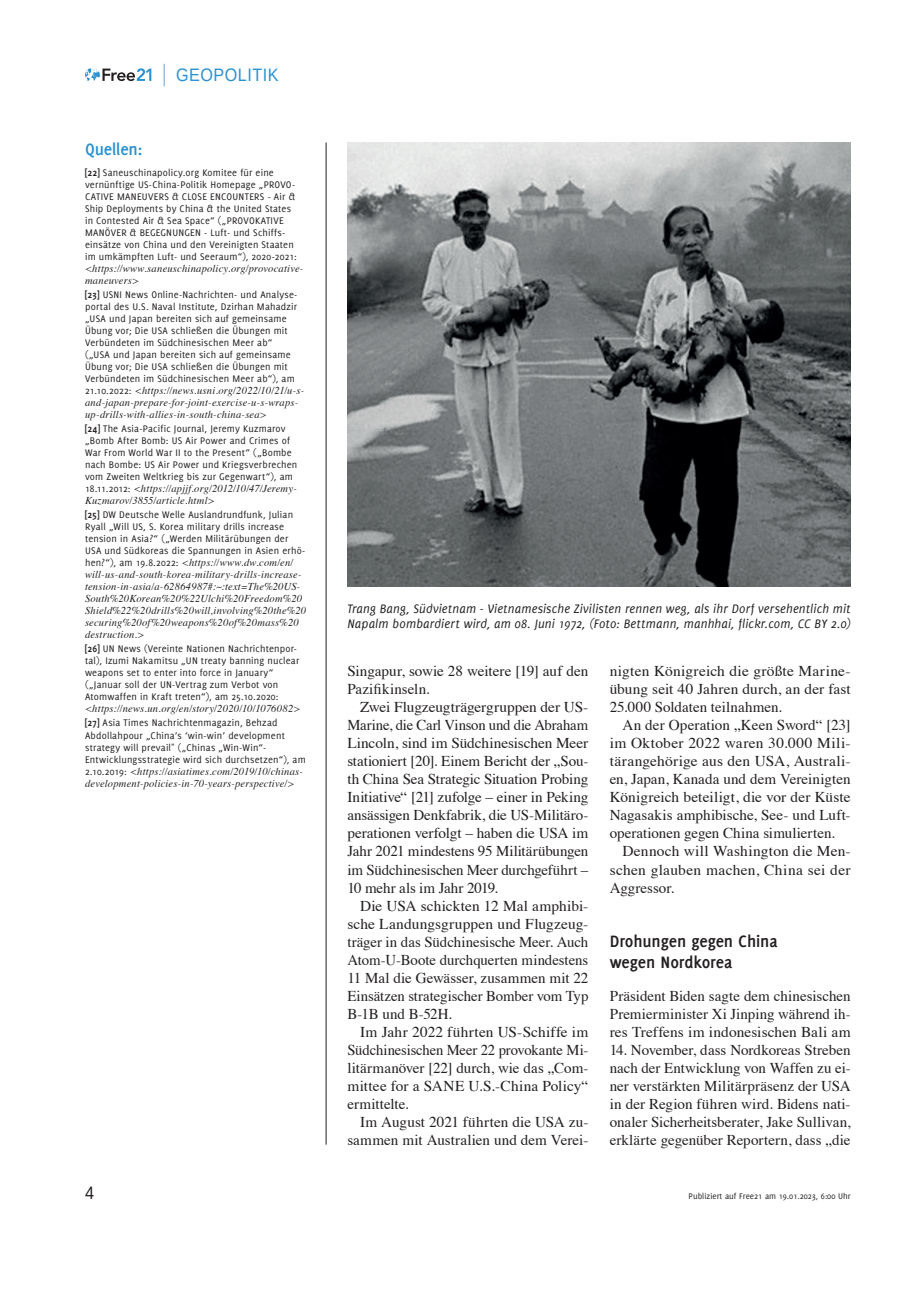
<style>
.page{position:relative;width:906px;height:1289px;background:#fff}
.page>*{position:absolute;margin:0;border:0;box-sizing:border-box;transform-origin:0 0}
.t1{font:700 18px/21px "Delicious";letter-spacing:-.005em;color:#231f20}
.t2{font:18px "Liberation Sans";letter-spacing:.03em;color:#2a92d0;scale:.9 1}
.t3{font:700 18px "Delicious";letter-spacing:-.01em;color:#2a92d0}
.t4{font:18px "Liberation Sans";color:#231f20;scale:.9 1}
.t5{font:15px/18px "Times";color:#231f20;text-align:justify}
.t6{font:italic 13.5px/15px "Delicious";letter-spacing:.01em;color:#231f20}
.t7{font:10.5px/12px "Delicious";letter-spacing:.015em;color:#231f20}
.t8{font:italic 10.5px/12px "Times";letter-spacing:.02em;color:#231f20}
.t9{font:9px "Delicious";color:#231f20}
.s1{font-weight:700}
.s2{font-family:"Delicious";font-style:normal}
</style>
<div class="page">
<svg style="left:85px;top:68px;width:66px;height:13px"></svg>
<hr style="left:163px;top:64px;width:2px;height:22px;background:#9abfe5">
<hr style="left:326px;top:142px;width:1px;height:1002px;background:#231f20">
<img style="left:347px;top:142px;width:503px;height:444px">
<p class="t2" style="left:176px;top:63px;width:115px">GEOPOLITIK</p>
<p class="t3" style="left:85px;top:139px;width:59px">Quellen:</p>
<p class="t7" style="left:85px;top:166px;width:213px"><span class="s1">[22]</span> Saneuschinapolicy.org Komitee für eine vernünftige US-China-Politik Homepage „PROVO-CATIVE MANEUVERS &amp; CLOSE ENCOUNTERS - Air &amp; Ship Deployments by China &amp; the United States in Contested Air &amp; Sea Space“ („PROVOKATIVE MANÖVER &amp; BEGEGNUNGEN - Luft- und Schiffs&shy;einsätze von China und den Vereinigten Staaten im umkämpften Luft- und Seeraum“), 2020-2021:</p>
<p class="t8" style="left:85px;top:261px;width:220px">&lt;https://www.saneuschinapolicy.org/provocative&shy;maneuvers&gt;</p>
<p class="t7" style="left:85px;top:288px;width:214px"><span class="s1">[23]</span> USNI News Online-Nachrichten- und Analyse&shy;portal des U.S. Naval Institute, Dzirhan Mahadzir „USA und Japan bereiten sich auf gemeinsame Übung vor; Die USA schließen die Übungen mit Verbündeten im Südchinesischen Meer ab“ („USA und Japan bereiten sich auf gemeinsame Übung vor; Die USA schließen die Übungen mit Verbündeten im Südchinesischen Meer ab“), am</p>
<p class="t8" style="left:85px;top:383px;width:221px"><span class="s2">21.10.2022:</span> &lt;https://news.usni.org/2022/10/21/u-s&shy;and-japan-prepare-for-joint-exercise-u-s-wraps&shy;up-drills-with-allies-in-south-china-sea&gt;</p>
<p class="t7" style="left:85px;top:422px;width:214px"><span class="s1">[24]</span> The Asia-Pacific Journal, Jeremy Kuzmarov „Bomb After Bomb: US Air Power and Crimes of War From World War II to the Present“ („Bombe nach Bombe: US Air Power und Kriegsverbrechen vom Zweiten Weltkrieg bis zur Gegenwart“), am</p>
<p class="t8" style="left:85px;top:482px;width:213px"><span class="s2">18.11.2012:</span> &lt;https://apjjf.org/2012/10/47/Jeremy-<br>Kuzmarov/3855/article.html&gt;</p>
<p class="t7" style="left:85px;top:508px;width:222px"><span class="s1">[25]</span> DW Deutsche Welle Auslandrundfunk, Julian Ryall „Will US, S. Korea military drills increase tension in Asia?“ („Werden Militärübungen der USA und Südkoreas die Spannungen in Asien erhö-</p>
<p class="t8" style="left:85px;top:556px;width:223px"><span class="s2">hen?“), am 19.8.2022:</span> &lt;https://www.dw.com/en/ will-us-and-south-korea-military-drills-increase&shy;tension-in-asia/a-62864987#:~:text=The%20US-South%20Korean%20%22Ulchi%20Freedom%20<br>Shield%22%20drills%20will,involving%20the%20 securing%20of%20weapons%20of%20mass%20 destruction.&gt;</p>
<p class="t7" style="left:85px;top:642px;width:216px"><span class="s1">[26]</span> UN News (Vereinte Nationen Nachrichtenpor&shy;tal), Izumi Nakamitsu „UN treaty banning nuclear weapons set to enter into force in January“ („Januar soll der UN-Vertrag zum Verbot von Atomwaffen in Kraft treten“), am 25.10.2020:</p>
<p class="t8" style="left:85px;top:702px;width:217px">&lt;https://news.un.org/en/story/2020/10/1076082&gt;</p>
<p class="t7" style="left:85px;top:717px;width:222px"><span class="s1">[27]</span> Asia Times Nachrichtenmagazin, Behzad Abdollahpour „China’s ‘win-win’ development strategy will prevail" („Chinas „Win-Win“- Entwicklungsstrategie wird sich durchsetzen“), am</p>
<p class="t8" style="left:85px;top:764px;width:219px"><span class="s2">2.10.2019:</span> &lt;https://asiatimes.com/2019/10/chinas&shy;development-policies-in-70-years-perspective/&gt;</p>
<p class="t6" style="left:347px;top:601px;width:505px">Trang Bang, Südvietnam - Vietnamesische Zivilisten rennen weg, als ihr Dorf versehentlich mit<br>Napalm bombardiert wird, am 08. Juni 1972, (Foto: Bettmann, manhhai, flickr.com, CC BY 2.0)</p>
<p class="t5" style="left:347px;top:661px;width:242px">Singapur, sowie 28 weitere [19] auf den<br>Pazifikinseln.</p>
<p class="t5" style="left:347px;top:697px;width:242px;text-indent:13px">Zwei Flugzeugträgergruppen der US-Marine, die Carl Vinson und die Abraham Lincoln, sind im Südchinesischen Meer stationiert [20]. Einem Bericht der „Sou&shy;th China Sea Strategic Situation Probing Initiative“ [21] zufolge – einer in Peking ansässigen Denkfabrik, die US-Militäro&shy;perationen verfolgt – haben die USA im Jahr 2021 mindestens 95 Militärübungen im Südchinesischen Meer durchgeführt – 10 mehr als im Jahr 2019.</p>
<p class="t5" style="left:347px;top:895px;width:242px;text-indent:13px">Die USA schickten 12 Mal amphibi&shy;sche Landungsgruppen und Flugzeug&shy;träger in das Südchinesische Meer. Auch Atom-U-Boote durchquerten mindestens 11 Mal die Gewässer, zusammen mit 22<br>Einsätzen strategischer Bomber vom Typ B-1B und B-52H.</p>
<p class="t5" style="left:347px;top:1021px;width:242px;text-indent:13px">Im Jahr 2022 führten US-Schiffe im Südchinesischen Meer 22 provokante Mi&shy;litärmanöver [22] durch, wie das „Com&shy;mittee for a SANE U.S.-China Policy“ ermittelte.</p>
<p class="t5" style="left:347px;top:1111px;width:242px;text-align:right">Im August 2021 führten die USA zu&shy;sammen mit Australien und dem Verei-</p>
<p class="t5" style="left:609px;top:661px;width:242px">nigten Königreich die größte Marine&shy;übung seit 40 Jahren durch, an der fast 25.000 Soldaten teilnahmen.</p>
<p class="t5" style="left:609px;top:715px;width:242px;text-indent:13px">An der Operation „Keen Sword“ [23] im Oktober 2022 waren 30.000 Mili&shy;tärangehörige aus den USA, Australi&shy;en, Japan, Kanada und dem Vereinigten Königreich beteiligt, die vor der Küste Nagasakis amphibische, See- und Luft&shy;operationen gegen China simulierten.</p>
<p class="t5" style="left:609px;top:841px;width:242px;text-indent:13px">Dennoch will Washington die Men&shy;schen glauben machen, China sei der Aggressor.</p>
<p class="t1" style="left:609px;top:929px;width:169px">Drohungen gegen China wegen Nordkorea</p>
<p class="t5" style="left:609px;top:985px;width:242px">Präsident Biden sagte dem chinesischen Premierminister Xi Jinping während ih&shy;res Treffens im indonesischen Bali am</p>
<p class="t5" style="left:609px;top:1039px;width:242px">14. November, dass Nordkoreas Streben nach der Entwicklung von Waffen zu ei&shy;ner verstärkten Militärpräsenz der USA in der Region führen wird. Bidens nati&shy;onaler Sicherheitsberater, Jake Sullivan, erklärte gegenüber Reportern, dass „die</p>
<p class="t4" style="left:85px;top:1180px;width:12px">4</p>
<p class="t9" style="left:688px;top:1190px;width:163px">Publiziert auf Free21 am 19.01.2023, 6:00 Uhr</p>
</div>
